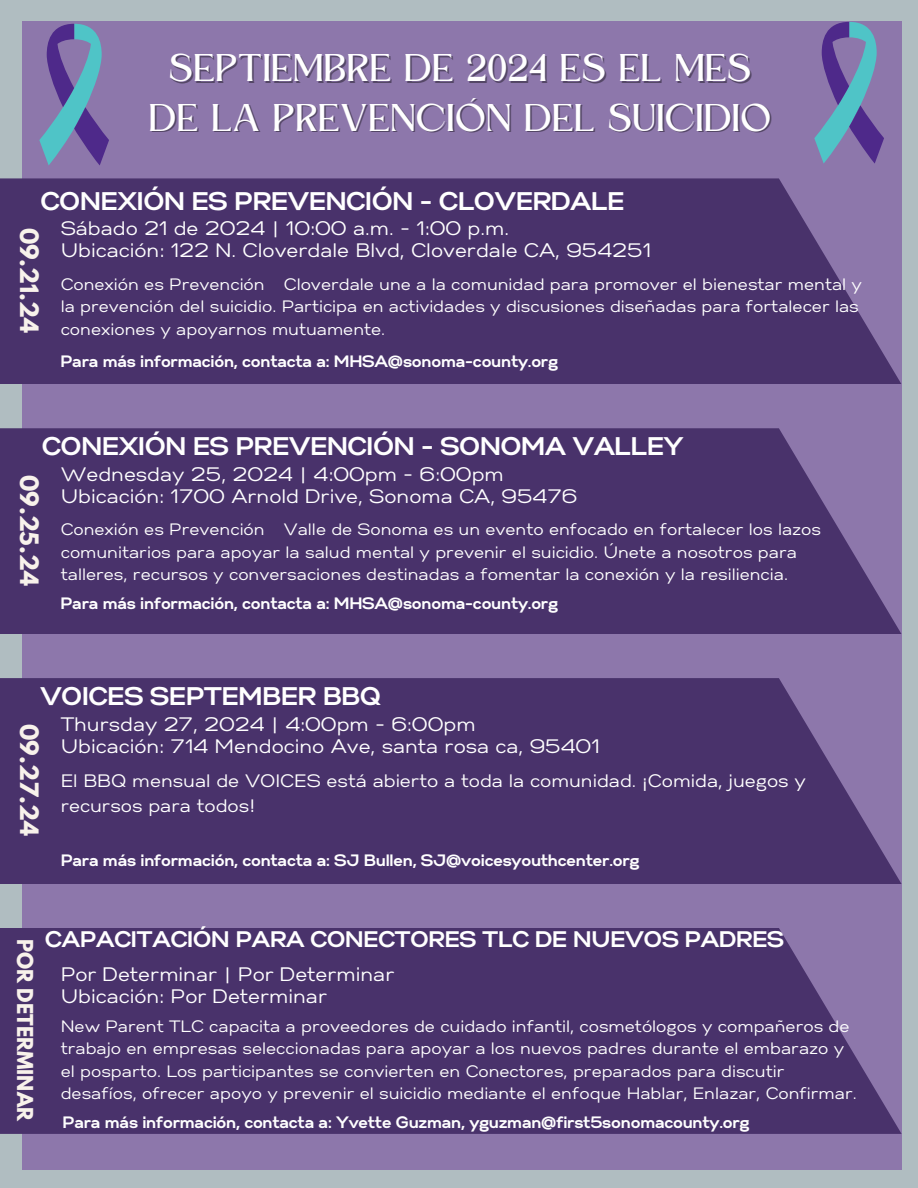
<style>
.page{position:relative;width:918px;height:1188px;background:#b0bdc1}
.page>*{position:absolute;margin:0;border:0;box-sizing:border-box;transform-origin:0 0}
.t1{font:36px/49.5px "Kingred Serif";color:#fff;text-align:center}
.t2{font:700 25.5px "Gabriel Sans";color:#fff}
.t3{font:700 22.5px "Gabriel Sans";color:#fff}
.t4{font:700 22.5px "League Spartan";color:#f8f2eb}
.t5{font:19.5px/22.2px "Gabriel Sans";color:#fff}
.t6{font:700 19.5px "League Spartan";color:#f8f2eb}
.t7{font:18px/24.8px "Gabriel Sans";color:#fff}
.t8{font:16.5px/22.5px "Gabriel Sans";color:#fff}
.t9{font:700 16.5px "Gabriel Sans";color:#fff}
</style>
<div class="page">
<div style="left:22px;top:22px;width:880px;height:1148px;background:#8d77ab"></div>
<svg style="left:0;top:178px;width:901px;height:206px;background:#4d366f"></svg>
<svg style="left:0;top:428px;width:902px;height:206px;background:#4d366f"></svg>
<div style="left:0;top:678px;width:902px;height:206px;background:#49326b"></div>
<div style="left:0;top:928px;width:902px;height:206px;background:#49326b"></div>
<svg style="left:39px;top:24px;width:70px;height:141px"></svg>
<svg style="left:814px;top:22px;width:70px;height:142px"></svg>
<h1 class="t1" style="left:150px;top:47px;width:624px">SEPTIEMBRE DE 2024 ES EL MES<br>DE LA PREVENCIÓN DEL SUICIDIO</h1>
<p class="t2" style="left:41px;top:189px;width:585px">CONEXIÓN ES PREVENCIÓN - CLOVERDALE</p>
<p class="t5" style="left:61px;top:219px;width:592px;line-height:21.8px">Sábado 21 de 2024 | 10:00 a.m. - 1:00 p.m.<br>Ubicación: 122 N. Cloverdale Blvd, Cloverdale CA, 954251</p>
<p class="t8" style="left:61px;top:274px;width:803px">Conexión es Prevención Cloverdale une a la comunidad para promover el bienestar mental y la prevención del suicidio. Participa en actividades y discusiones diseñadas para fortalecer las conexiones y apoyarnos mutuamente.</p>
<p class="t9" style="left:61px;top:354px;width:499px">Para más información, contacta a: MHSA@sonoma-county.org</p>
<h3 class="t4" style="left:40px;top:228px;width:108px;rotate:90deg">09.21.24</h3>
<p class="t2" style="left:42px;top:435px;width:643px">CONEXIÓN ES PREVENCIÓN - SONOMA VALLEY</p>
<p class="t5" style="left:61px;top:464px;width:518px">Wednesday 25, 2024 | 4:00pm - 6:00pm<br>Ubicación: 1700 Arnold Drive, Sonoma CA, 95476</p>
<p class="t8" style="left:61px;top:519px;width:762px">Conexión es Prevención Valle de Sonoma es un evento enfocado en fortalecer los lazos comunitarios para apoyar la salud mental y prevenir el suicidio. Únete a nosotros para talleres, recursos y conversaciones destinadas a fomentar la conexión y la resiliencia.</p>
<p class="t9" style="left:61px;top:596px;width:499px">Para más información, contacta a: MHSA@sonoma-county.org</p>
<h3 class="t4" style="left:40px;top:475px;width:113px;rotate:90deg">09.25.24</h3>
<p class="t2" style="left:41px;top:685px;width:342px">VOICES SEPTEMBER BBQ</p>
<p class="t5" style="left:61px;top:714px;width:541px">Thursday 27, 2024 | 4:00pm - 6:00pm<br>Ubicación: 714 Mendocino Ave, santa rosa ca, 95401</p>
<p class="t7" style="left:61px;top:770px;width:747px">El BBQ mensual de VOICES está abierto a toda la comunidad. ¡Comida, juegos y recursos para todos!</p>
<p class="t9" style="left:61px;top:853px;width:580px">Para más información, contacta a: SJ Bullen, SJ@voicesyouthcenter.org</p>
<h3 class="t4" style="left:40px;top:724px;width:114px;rotate:90deg">09.27.24</h3>
<p class="t6" style="left:35px;top:939px;width:184px;rotate:90deg">POR DETERMINAR</p>
<p class="t3" style="left:46px;top:929px;width:740px">CAPACITACIÓN PARA CONECTORES TLC DE NUEVOS PADRES</p>
<p class="t5" style="left:61px;top:964px;width:335px">Por Determinar | Por Determinar<br>Ubicación: Por Determinar</p>
<p class="t8" style="left:61px;top:1016px;width:798px">New Parent TLC capacita a proveedores de cuidado infantil, cosmetólogos y compañeros de trabajo en empresas seleccionadas para apoyar a los nuevos padres durante el embarazo y el posparto. Los participantes se convierten en Conectores, preparados para discutir desafíos, ofrecer apoyo y prevenir el suicidio mediante el enfoque Hablar, Enlazar, Confirmar.</p>
<p class="t9" style="left:63px;top:1115px;width:688px">Para más información, contacta a: Yvette Guzman, yguzman@first5sonomacounty.org</p>
</div>
